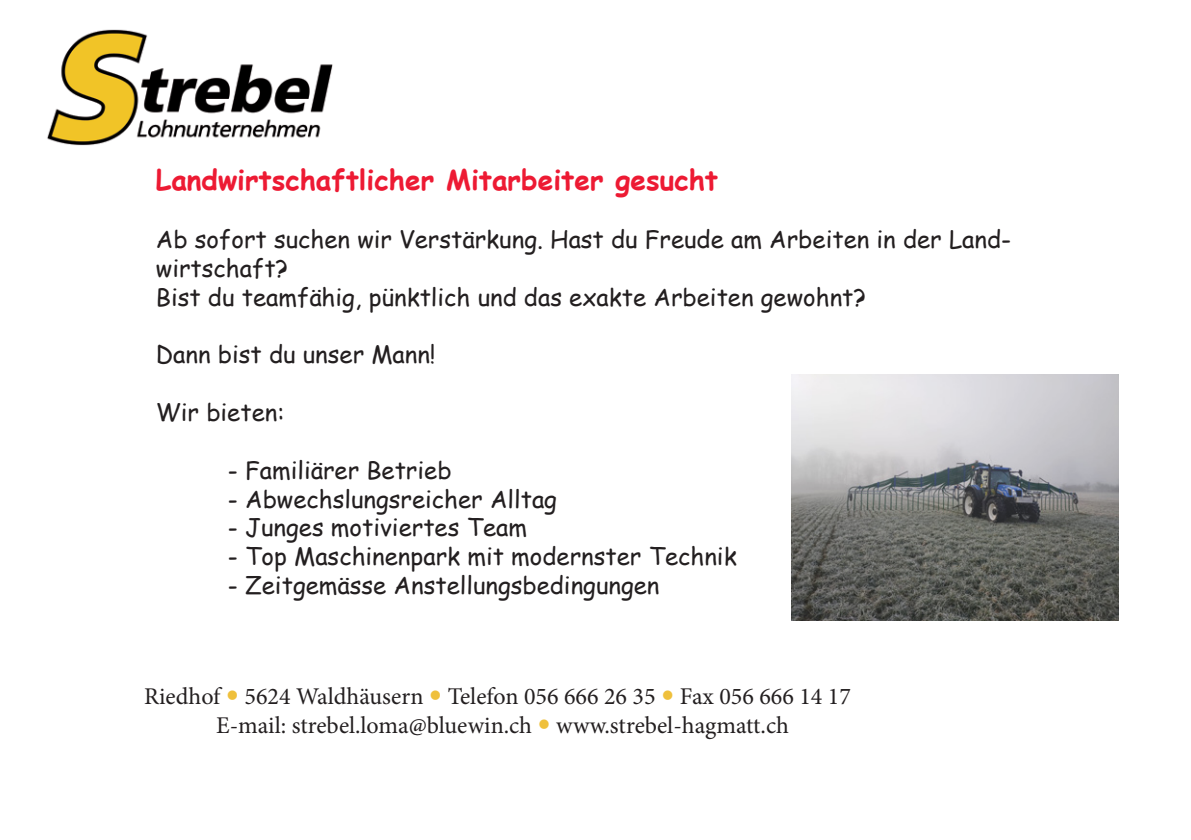
<style>
.page{position:relative;width:1191px;height:840px;background:#fff}
.page>*{position:absolute;margin:0;border:0;box-sizing:border-box;transform-origin:0 0}
.t1{font:700 28px "Comic Sans MS";color:#ed1a33}
.t2{font:24px/28.8px "Comic Sans MS";color:#231f20}
.t3{font:24px "Minion Pro";color:#231f20}
</style>
<div class="page">
<img style="left:47px;top:29px;width:286px;height:117px">
<img style="left:791px;top:374px;width:328px;height:246px">
<p class="t1" style="left:156px;top:159px;width:563px">Landwirtschaftlicher Mitarbeiter gesucht</p>
<p class="t2" style="left:156px;top:224px;width:857px">Ab sofort suchen wir Verstärkung. Hast du Freude am Arbeiten in der Land&shy;wirtschaft?</p>
<p class="t2" style="left:156px;top:282px;width:711px">Bist du teamfähig, pünktlich und das exakte Arbeiten gewohnt?</p>
<p class="t2" style="left:156px;top:339px;width:281px">Dann bist du unser Mann!</p>
<p class="t2" style="left:156px;top:397px;width:130px">Wir bieten:</p>
<p class="t2" style="left:228px;top:454px;width:225px">- Familiärer Betrieb</p>
<p class="t2" style="left:228px;top:483px;width:330px">- Abwechslungsreicher Alltag</p>
<p class="t2" style="left:228px;top:512px;width:301px">- Junges motiviertes Team</p>
<p class="t2" style="left:228px;top:541px;width:510px">- Top Maschinenpark mit modernster Technik</p>
<p class="t2" style="left:228px;top:570px;width:433px">- Zeitgemässe Anstellungsbedingungen</p>
<p class="t3" style="left:144px;top:680px;width:708px">Riedhof 5624 Waldhäusern Telefon 056 666 26 35 Fax 056 666 14 17</p>
<p class="t3" style="left:216px;top:708px;width:574px">E-mail: strebel.loma@bluewin.ch www.strebel-hagmatt.ch</p>
</div>
